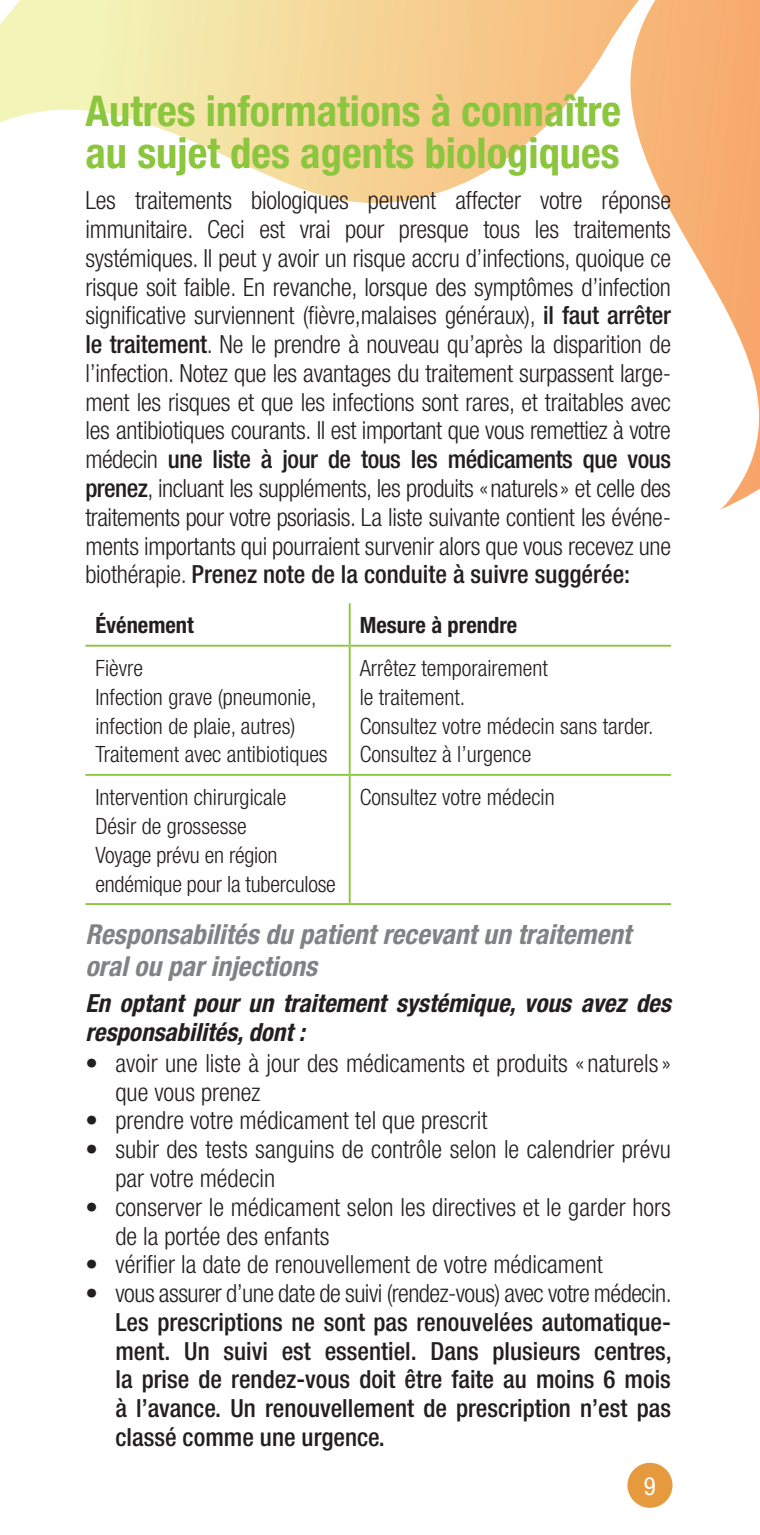
<style>
.page{position:relative;width:760px;height:1535px;background:#fff}
.page>*{position:absolute;margin:0;border:0;box-sizing:border-box;transform-origin:0 0}
.t1{font:700 condensed 42.5px/42.5px "Helvetica Neue";color:#8bc63e}
.t2{font:italic 700 condensed 27.5px/31.5px "Helvetica Neue";color:#808285}
.t3{font:300 condensed 25px/28.8px "Helvetica Neue";color:#231f20}
.t4{font:500 condensed 25px/28.8px "Helvetica Neue";color:#231f20;text-align:justify}
.t5{font:italic 700 condensed 25px/28.8px "Helvetica Neue";color:#231f20}
.t6{font:300 condensed 25px "Helvetica Neue";letter-spacing:-.02em;color:#231f20}
.t7{font:condensed 25px "Helvetica Neue";color:#fff}
.t8{font:300 condensed 22.5px/28.8px "Helvetica Neue";color:#231f20}
.t9{font:700 condensed 22.5px "Helvetica Neue";color:#231f20}
.s1{font-weight:500}
</style>
<div class="page">
<svg style="left:0;top:0;width:759px;height:510px"></svg>
<div style="left:627px;top:1463px;width:45px;height:45px;background:#e59a3d;border-radius:50%"></div>
<hr style="left:348px;top:603px;width:2px;height:42px;background:#8bc63e">
<hr style="left:85px;top:645px;width:264px;height:2px;background:#8bc63e">
<hr style="left:349px;top:645px;width:321px;height:2px;background:#8bc63e">
<hr style="left:348px;top:647px;width:2px;height:127px;background:#8bc63e">
<hr style="left:85px;top:774px;width:264px;height:2px;background:#8bc63e">
<hr style="left:349px;top:774px;width:321px;height:2px;background:#8bc63e">
<hr style="left:348px;top:776px;width:2px;height:127px;background:#8bc63e">
<hr style="left:85px;top:903px;width:264px;height:2px;background:#8bc63e">
<hr style="left:349px;top:903px;width:321px;height:2px;background:#8bc63e">
<h1 class="t1" style="left:85px;top:89px;width:537px">Autres informations à connaître au sujet des agents biologiques</h1>
<p class="t3" style="left:85px;top:186px;width:587px;text-align:justify">Les traitements biologiques peuvent affecter votre réponse immunitaire. Ceci est vrai pour presque tous les traitements systémiques. Il peut y avoir un risque accru d’infections, quoique ce risque soit faible. En revanche, lorsque des symptômes d’infection significative surviennent (fièvre,malaises généraux), <span class="s1">il faut arrêter le traitement</span>. Ne le prendre à nouveau qu’après la disparition de l’infection. Notez que les avantages du traitement surpassent large&shy;ment les risques et que les infections sont rares, et traitables avec les antibiotiques courants. Il est important que vous remettiez à votre médecin <span class="s1">une liste à jour de tous les médicaments que vous prenez</span>, incluant les suppléments, les produits «naturels» et celle des traitements pour votre psoriasis. La liste suivante contient les événe&shy;ments importants qui pourraient survenir alors que vous recevez une biothérapie. <span class="s1">Prenez note de la conduite à suivre suggérée:</span></p>
<p class="t9" style="left:95px;top:612px;width:100px">Événement</p>
<p class="t9" style="left:359px;top:612px;width:159px">Mesure à prendre</p>
<p class="t8" style="left:95px;top:654px;width:234px">Fièvre<br>Infection grave (pneumonie, infection de plaie, autres)<br>Traitement avec antibiotiques</p>
<p class="t8" style="left:359px;top:654px;width:295px">Arrêtez temporairement<br>le traitement.<br>Consultez votre médecin sans tarder.<br>Consultez à l’urgence</p>
<p class="t8" style="left:95px;top:783px;width:242px">Intervention chirurgicale<br>Désir de grossesse<br>Voyage prévu en région endémique pour la tuberculose</p>
<p class="t8" style="left:359px;top:783px;width:196px">Consultez votre médecin</p>
<p class="t2" style="left:85px;top:918px;width:547px">Responsabilités du patient recevant un traitement oral ou par injections</p>
<p class="t5" style="left:85px;top:988px;width:586px">En optant pour un traitement systémique, vous avez des responsabilités, dont :</p>
<p class="t3" style="left:115px;top:1049px;width:556px;text-indent:-30px">• avoir une liste à jour des médicaments et produits « naturels» que vous prenez</p>
<p class="t3" style="left:85px;top:1106px;width:403px">• prendre votre médicament tel que prescrit</p>
<p class="t3" style="left:115px;top:1135px;width:556px;text-indent:-30px">• subir des tests sanguins de contrôle selon le calendrier prévu par votre médecin</p>
<p class="t3" style="left:115px;top:1192px;width:556px;text-indent:-30px">• conserver le médicament selon les directives et le garder hors de la portée des enfants</p>
<p class="t3" style="left:85px;top:1250px;width:518px">• vérifier la date de renouvellement de votre médicament</p>
<p class="t6" style="left:85px;top:1279px;width:587px">• vous assurer d’une date de suivi (rendez-vous) avec votre médecin.</p>
<p class="t4" style="left:115px;top:1307px;width:557px">Les prescriptions ne sont pas renouvelées automatique&shy;ment. Un suivi est essentiel. Dans plusieurs centres, la prise de rendez-vous doit être faite au moins 6 mois à l’avance. Un renouvellement de prescription n’est pas classé comme une urgence.</p>
<p class="t7" style="left:643px;top:1471px;width:13px">9</p>
</div>
